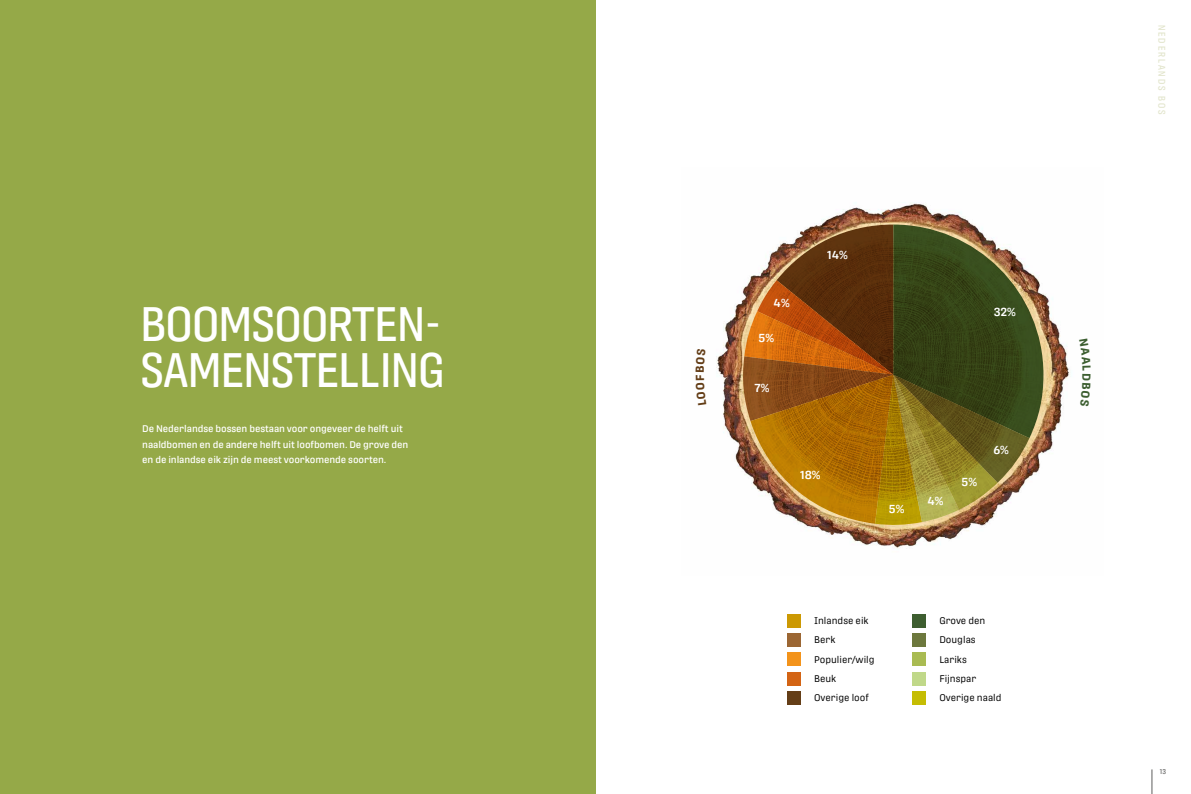
<style>
.page{position:relative;width:1191px;height:794px;background:#fff}
.page>*{position:absolute;margin:0;border:0;box-sizing:border-box;transform-origin:0 0}
.t1{font:48.12px/46.2px "Protipo Compact";letter-spacing:.01em;color:#fff}
.t2{font:600 11.55px "Protipo";color:#fff}
.t3{font:500 9.62px/15.4px "Protipo";letter-spacing:-.01em;color:#fff}
.t4{font:9.62px/19.2px "Protipo";color:#000}
.t5{font:9.62px "Protipo Compact";letter-spacing:.2em;color:#e1e4ca}
.t6{font:7px "Protipo Compact";color:#5e5e5d}
</style>
<div class="page">
<svg style="left:1151px;top:769px;width:1px;height:25px"></svg>
<div style="left:0;top:0;width:595px;height:794px;background:#95a948"></div>
<img style="left:716px;top:203px;width:354px;height:345px">
<img style="left:741px;top:224px;width:302px;height:302px">
<div style="left:912px;top:614px;width:14px;height:14px;background:#3e5e30"></div>
<div style="left:912px;top:633px;width:14px;height:14px;background:#6d783d"></div>
<div style="left:912px;top:652px;width:14px;height:14px;background:#a9bb52"></div>
<div style="left:912px;top:672px;width:14px;height:13px;background:#c0d889"></div>
<div style="left:912px;top:691px;width:14px;height:13px;background:#c5bd03"></div>
<div style="left:787px;top:691px;width:13px;height:13px;background:#643e17"></div>
<div style="left:787px;top:633px;width:13px;height:14px;background:#9b6633"></div>
<div style="left:787px;top:614px;width:13px;height:14px;background:#cc9903"></div>
<div style="left:787px;top:672px;width:13px;height:13px;background:#d36414"></div>
<div style="left:787px;top:652px;width:13px;height:14px;background:#f3931b"></div>
<h1 class="t1" style="left:141px;top:301px;width:304px">BOOMSOORTEN-<br>SAMENSTELLlNG</h1>
<p class="t3" style="left:142px;top:421px;width:268px">De Nederlandse bossen bestaan voor ongeveer de helft uit naaldbomen en de andere helft uit loofbomen. De grove den en de inlandse eik zijn de meest voorkomende soorten.</p>
<p class="t2" style="left:773px;top:296px;width:18px">4%</p>
<p class="t2" style="left:758px;top:331px;width:17px">5%</p>
<p class="t2" style="left:754px;top:381px;width:16px">7%</p>
<p class="t2" style="left:827px;top:248px;width:22px">14%</p>
<p class="t2" style="left:800px;top:468px;width:22px">18%</p>
<p class="t2" style="left:994px;top:305px;width:24px">32%</p>
<p class="t2" style="left:889px;top:502px;width:17px">5%</p>
<p class="t2" style="left:927px;top:494px;width:18px">4%</p>
<p class="t2" style="left:961px;top:475px;width:17px">5%</p>
<p class="t2" style="left:993px;top:443px;width:17px">6%</p>
<p class="t4" style="left:814px;top:611px;width:62px">Inlandse eik<br>Berk<br>Populier/wilg<br>Beuk<br>Overige loof</p>
<p class="t4" style="left:939px;top:611px;width:64px">Grove den<br>Douglas<br>Lariks<br>Fijnspar<br>Overige naald</p>
<p class="t5" style="left:1167px;top:25px;width:91px;rotate:90deg">NEDERLANDS BOS</p>
<p class="t6" style="left:1159px;top:768px;width:8px">13</p>
</div>
